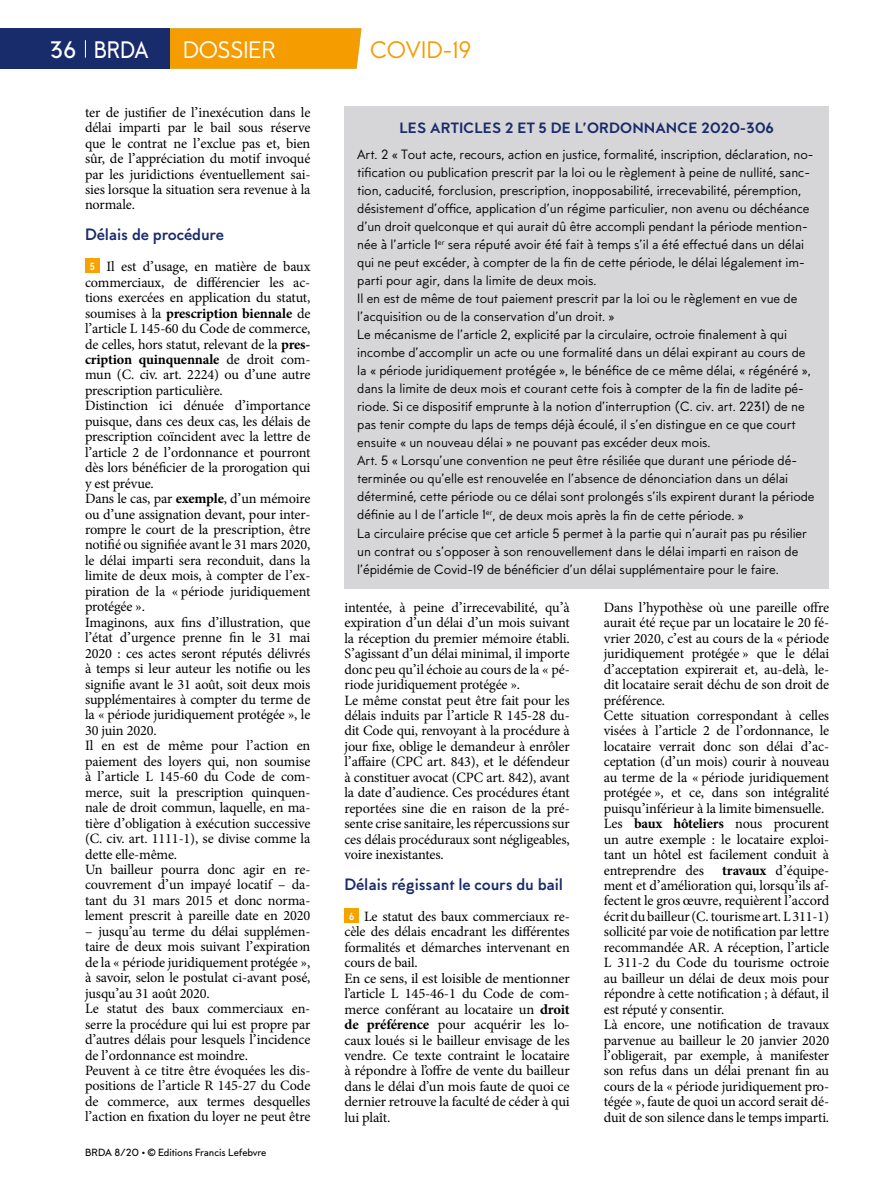
<style>
.page{position:relative;width:893px;height:1191px;background:#fff}
.page>*{position:absolute;margin:0;border:0;box-sizing:border-box;transform-origin:0 0}
.t1{font:24px "MTT Milano";color:#f59c00}
.t2{font:24px "MTT Milano";letter-spacing:-.03em;color:#fff}
.t3{font:500 24px "MTT Milano";letter-spacing:-.02em;color:#fff}
.t4{font:700 16.5px "MTT Milano";letter-spacing:-.01em;color:#182b6b}
.t5{font:800 15px "MTT Milano";letter-spacing:.005em;color:#182b6b}
.t6{font:14.25px/15.5px "Minion Pro";letter-spacing:-.01em;color:#000}
.t7{font:13.5px/18px "MTT Milano";letter-spacing:-.005em;color:#000}
.t8{font:500 10.5px "MTT Milano";letter-spacing:-.01em;color:#000}
.s1{font-family:"MTT Milano";font-weight:700;font-size:10.5px;color:#fff}
.s2{font-weight:700}
</style>
<div class="page">
<div style="left:0;top:28px;width:170px;height:41px;background:#182b6b"></div>
<svg style="left:85px;top:40px;width:1px;height:18px"></svg>
<div style="left:170px;top:28px;width:191px;height:41px;background:#f59c00"></div>
<div style="left:85px;top:258px;width:15px;height:15px;background:#f6a300"></div>
<div style="left:344px;top:908px;width:15px;height:15px;background:#f6a300"></div>
<div style="left:344px;top:106px;width:485px;height:482px;background:#d6d6d8"></div>
<h1 class="t3" style="left:50px;top:36px;width:100px">36 BRDA</h1>
<h1 class="t2" style="left:183px;top:36px;width:95px">DOSSIER</h1>
<h1 class="t1" style="left:370px;top:36px;width:32px">Covid</h1>
<h1 class="t1" style="left:443px;top:36px;width:30px">-19</h1>
<p class="t6" style="left:85px;top:104px;width:227px;text-align:justify">ter de justifier de l’inexécution dans le délai imparti par le bail sous réserve que le contrat ne l’exclue pas et, bien sûr, de l’appréciation du motif invoqué par les juridictions éventuellement sai&shy;sies lorsque la situation sera revenue à la normale.</p>
<p class="t4" style="left:85px;top:225px;width:140px">Délais de procédure</p>
<p class="t6" style="left:85px;top:259px;width:227px;text-indent:5px"><span class="s1">5</span> Il est d’usage, en matière de baux commerciaux, de différencier les ac&shy;tions exercées en application du statut, soumises à la <span class="s2">prescription biennale</span> de l’article L 145-60 du Code de commerce, de celles, hors statut, relevant de la <span class="s2">pres&shy;cription quinquennale</span> de droit com&shy;mun (C. civ. art. 2224) ou d’une autre prescription particulière.<br>Distinction ici dénuée d’importance puisque, dans ces deux cas, les délais de prescription coïncident avec la lettre de l’article 2 de l’ordonnance et pourront dès lors bénéficier de la prorogation qui y est prévue.<br>Dans le cas, par <span class="s2">exemple</span>, d’un mémoire ou d’une assignation devant, pour inter&shy;rompre le court de la prescription, être notifié ou signifiée avant le 31 mars 2020, le délai imparti sera reconduit, dans la limite de deux mois, à compter de l’ex&shy;piration de la « période juridiquement protégée ».<br>Imaginons, aux fins d’illustration, que l’état d’urgence prenne fin le 31 mai 2020 : ces actes seront réputés délivrés à temps si leur auteur les notifie ou les signifie avant le 31 août, soit deux mois supplémentaires à compter du terme de la « période juridiquement protégée », le 30 juin 2020.<br>Il en est de même pour l’action en paiement des loyers qui, non soumise à l’article L 145-60 du Code de com&shy;merce, suit la prescription quinquen&shy;nale de droit commun, laquelle, en ma&shy;tière d’obligation à exécution successive (C. civ. art. 1111-1), se divise comme la dette elle-même.<br>Un bailleur pourra donc agir en re&shy;couvrement d’un impayé locatif – da&shy;tant du 31 mars 2015 et donc norma&shy;lement prescrit à pareille date en 2020</p>
<p class="t6" style="left:85px;top:923px;width:227px">– jusqu’au terme du délai supplémen&shy;taire de deux mois suivant l’expiration de la « période juridiquement protégée », à savoir, selon le postulat ci-avant posé, jusqu’au 31 août 2020.<br>Le statut des baux commerciaux en&shy;serre la procédure qui lui est propre par d’autres délais pour lesquels l’incidence de l’ordonnance est moindre.<br>Peuvent à ce titre être évoquées les dis&shy;positions de l’article R 145-27 du Code de commerce, aux termes desquelles l’action en fixation du loyer ne peut être</p>
<p class="t8" style="left:85px;top:1146px;width:183px">BRDA 8/20 • © Editions Francis Lefebvre</p>
<p class="t5" style="left:400px;top:119px;width:376px">LES ARTICLES 2 ET 5 DE L’ORDONNANCE 2020-306</p>
<p class="t7" style="left:357px;top:146px;width:459px">Art. 2 « Tout acte, recours, action en justice, formalité, inscription, déclaration, no&shy;tification ou publication prescrit par la loi ou le règlement à peine de nullité, sanc&shy;tion, caducité, forclusion, prescription, inopposabilité, irrecevabilité, péremption, désistement d’office, application d’un régime particulier, non avenu ou déchéance d’un droit quelconque et qui aurait dû être accompli pendant la période mention&shy;née à l’article 1<sup>er</sup> sera réputé avoir été fait à temps s’il a été effectué dans un délai qui ne peut excéder, à compter de la fin de cette période, le délai légalement im&shy;parti pour agir, dans la limite de deux mois.<br>Il en est de même de tout paiement prescrit par la loi ou le règlement en vue de l’acquisition ou de la conservation d’un droit. »<br>Le mécanisme de l’article 2, explicité par la circulaire, octroie finalement à qui incombe d’accomplir un acte ou une formalité dans un délai expirant au cours de la « période juridiquement protégée », le bénéfice de ce même délai, « régénéré », dans la limite de deux mois et courant cette fois à compter de la fin de ladite pé&shy;riode. Si ce dispositif emprunte à la notion d’interruption (C. civ. art. 2231) de ne pas tenir compte du laps de temps déjà écoulé, il s’en distingue en ce que court ensuite « un nouveau délai » ne pouvant pas excéder deux mois.<br>Art. 5 « Lorsqu’une convention ne peut être résiliée que durant une période dé&shy;terminée ou qu’elle est renouvelée en l’absence de dénonciation dans un délai déterminé, cette période ou ce délai sont prolongés s’ils expirent durant la période définie au I de l’article 1<sup>er</sup>, de deux mois après la fin de cette période. »<br>La circulaire précise que cet article 5 permet à la partie qui n’aurait pas pu résilier un contrat ou s’opposer à son renouvellement dans le délai imparti en raison de l’épidémie de Covid-19 de bénéficier d’un délai supplémentaire pour le faire.</p>
<p class="t6" style="left:344px;top:599px;width:227px">intentée, à peine d’irrecevabilité, qu’à expiration d’un délai d’un mois suivant la réception du premier mémoire établi.<br>S’agissant d’un délai minimal, il importe donc peu qu’il échoie au cours de la « pé&shy;riode juridiquement protégée ».<br>Le même constat peut être fait pour les délais induits par l’article R 145-28 du&shy;dit Code qui, renvoyant à la procédure à jour fixe, oblige le demandeur à enrôler l’affaire (CPC art. 843), et le défendeur à constituer avocat (CPC art. 842), avant la date d’audience. Ces procédures étant reportées sine die en raison de la pré&shy;sente crise sanitaire, les répercussions sur ces délais procéduraux sont négligeables, voire inexistantes.</p>
<p class="t4" style="left:344px;top:875px;width:220px">Délais régissant le cours du bail</p>
<p class="t6" style="left:344px;top:908px;width:227px;text-indent:5px"><span class="s1">6</span> Le statut des baux commerciaux re&shy;cèle des délais encadrant les différentes formalités et démarches intervenant en cours de bail.<br>En ce sens, il est loisible de mentionner l’article L 145-46-1 du Code de com&shy;merce conférant au locataire un <span class="s2">droit de préférence</span> pour acquérir les lo&shy;caux loués si le bailleur envisage de les vendre. Ce texte contraint le locataire à répondre à l’offre de vente du bailleur dans le délai d’un mois faute de quoi ce dernier retrouve la faculté de céder à qui lui plaît.</p>
<p class="t6" style="left:604px;top:599px;width:227px">Dans l’hypothèse où une pareille offre aurait été reçue par un locataire le 20 fé&shy;vrier 2020, c’est au cours de la « période juridiquement protégée » que le délai d’acceptation expirerait et, au-delà, le&shy;dit locataire serait déchu de son droit de préférence.<br>Cette situation correspondant à celles visées à l’article 2 de l’ordonnance, le locataire verrait donc son délai d’ac&shy;ceptation (d’un mois) courir à nouveau au terme de la « période juridiquement protégée », et ce, dans son intégralité puisqu’inférieur à la limite bimensuelle.<br>Les <span class="s2">baux hôteliers</span> nous procurent un autre exemple : le locataire exploi&shy;tant un hôtel est facilement conduit à entreprendre des</p>
<p class="t6" style="left:604px;top:862px;width:227px;text-indent:118px"><span class="s2">travaux</span> d’équipe&shy;ment et d’amélioration qui, lorsqu’ils af&shy;fectent le gros œuvre, requièrent l’accord écrit du bailleur (C. tourisme art. L 311-1) sollicité par voie de notification par lettre recommandée AR. A réception, l’article L 311-2 du Code du tourisme octroie au bailleur un délai de deux mois pour répondre à cette notification ; à défaut, il est réputé y consentir.<br>Là encore, une notification de travaux parvenue au bailleur le 20 janvier 2020 l’obligerait, par exemple, à manifester son refus dans un délai prenant fin au cours de la « période juridiquement pro&shy;tégée », faute de quoi un accord serait dé&shy;duit de son silence dans le temps imparti.</p>
</div>
